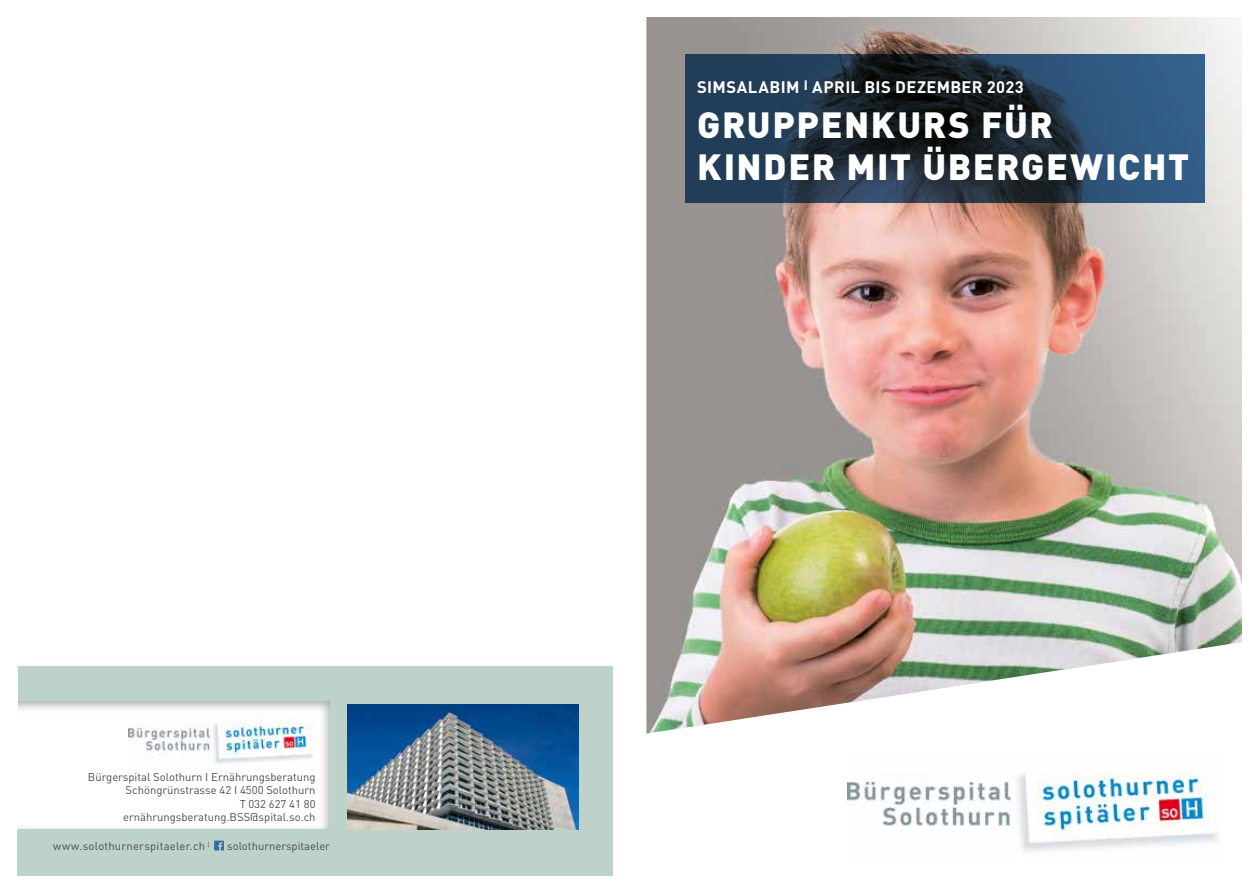
<style>
.page{position:relative;width:1259px;height:893px;background:#fff}
.page>*{position:absolute;margin:0;border:0;box-sizing:border-box;transform-origin:0 0}
.t1{font:900 36px/41.5px "DINOT";letter-spacing:.045em;color:#fff}
.t2{font:700 16.5px "DINOT";letter-spacing:.02em;color:#fff}
.t3{font:11.25px/13.5px "DINOT";color:#494d4e;text-align:right}
.t4{font:11.25px "DINOT";letter-spacing:.02em;color:#494d4e}
</style>
<div class="page">
<div style="left:17px;top:666px;width:595px;height:210px;background:#bdd2c9"></div>
<img style="left:347px;top:704px;width:231px;height:125px">
<div style="left:0;top:692px;width:332px;height:138px;background:#494d4e;opacity:.5"></div>
<div style="left:0;top:667px;width:17px;height:162px;background:#fff"></div>
<img style="left:646px;top:17px;width:596px;height:716px">
<svg style="left:685px;top:54px;width:519px;height:148px;background:#22394e"></svg>
<svg style="left:214px;top:841px;width:10px;height:9px"></svg>
<img style="left:848px;top:773px;width:371px;height:79px">
<img style="left:128px;top:715px;width:189px;height:52px">
<p class="t3" style="left:88px;top:769px;width:229px">Bürgerspital Solothurn I Ernährungsberatung Schöngrünstrasse 42 I 4500 Solothurn<br>T 032 627 41 80 ernährungsberatung.BSS@spital.so.ch</p>
<p class="t4" style="left:53px;top:838px;width:158px">www.solothurnerspitaeler.ch <sup>|</sup></p>
<p class="t3" style="left:227px;top:839px;width:104px">solothurnerspitaeler</p>
<h2 class="t2" style="left:697px;top:74px;width:328px">SIMSALABIM <sup>I</sup> APRIL BIS DEZEMBER 2023</h2>
<h1 class="t1" style="left:697px;top:101px;width:493px">GRUPPENKURS FÜR<br>KINDER MIT ÜBERGEWICHT</h1>
</div>
